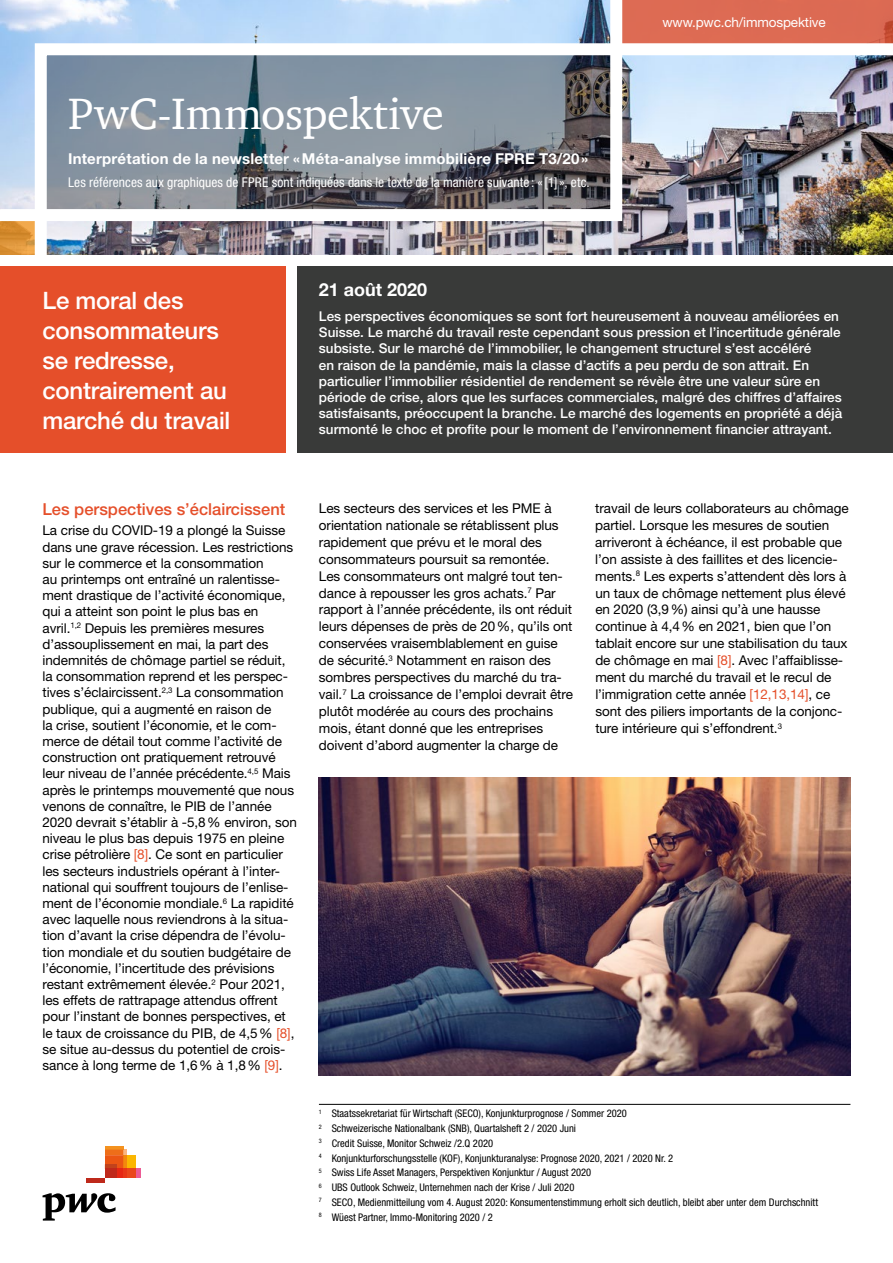
<style>
.page{position:relative;width:893px;height:1263px;background:#fff}
.page>*{position:absolute;margin:0;border:0;box-sizing:border-box;transform-origin:0 0}
.t1{font:45px "ITC Charter Com";letter-spacing:-.005em;color:#fff}
.t2{font:500 24px/30px "Helvetica Neue LT Std";letter-spacing:-.01em;color:#fff}
.t3{font:700 18px "Helvetica Neue LT Std";color:#fff}
.t4{font:500 16.5px "Helvetica Neue LT Std";color:#e54f2a}
.t5{font:700 15px "Helvetica Neue LT Std";letter-spacing:.015em;color:#fff}
.t6{font:13.5px/16.2px "Helvetica Neue LT Std";letter-spacing:-.005em;color:#000}
.t7{font:500 13.5px/16.2px "Helvetica Neue LT Std";color:#fff}
.t8{font:condensed 13.5px "Helvetica Neue LT Std";letter-spacing:.005em;color:#fff}
.t9{font:13.5px "Helvetica Neue LT Std";letter-spacing:-.01em;color:#fff}
.t10{font:condensed 10.5px/14.7px "Helvetica Neue LT Std";color:#000}
.s1{color:#e54f2a}
</style>
<div class="page">
<div style="left:298px;top:267px;width:595px;height:186px;background:#393a39"></div>
<div style="left:0;top:267px;width:285px;height:186px;background:#e54f2a"></div>
<div style="left:617px;top:0;width:276px;height:51px;background:#dc6b53"></div>
<svg style="left:0;top:227px;width:29px;height:28px"></svg>
<svg style="left:43px;top:1193px;width:73px;height:27px"></svg>
<div style="left:136px;top:1169px;width:5px;height:9px;background:#ec5b95"></div>
<hr style="left:105px;top:1146px;width:18px;height:3px;background:#f4921f">
<div style="left:127px;top:1155px;width:9px;height:14px;background:#fbb701"></div>
<div style="left:127px;top:1169px;width:9px;height:9px;background:#ea471c"></div>
<svg style="left:105px;top:1149px;width:22px;height:29px"></svg>
<div style="left:116px;top:1169px;width:7px;height:9px;background:#e62714"></div>
<div style="left:105px;top:1164px;width:11px;height:5px;background:#c1421c"></div>
<div style="left:105px;top:1169px;width:11px;height:9px;background:#bf291b"></div>
<hr style="left:87px;top:1178px;width:18px;height:4px;background:#be291b">
<hr style="left:319px;top:1104px;width:531px;height:1px;background:#000">
<img style="left:319px;top:778px;width:531px;height:297px">
<svg style="left:0;top:0;width:623px;height:227px;background:#bdd7f2"></svg>
<img style="left:29px;top:37px;width:864px;height:237px">
<h1 class="t1" style="left:68px;top:86px;width:377px">PwC-Immospektive</h1>
<p class="t5" style="left:68px;top:150px;width:521px">Interprétation de la newsletter «Méta-analyse immobilière FPRE T3/20»</p>
<p class="t8" style="left:68px;top:174px;width:523px">Les références aux graphiques de FPRE sont indiquées dans le texte de la manière suivante : «[1]», etc.</p>
<p class="t9" style="left:662px;top:15px;width:165px">www.pwc.ch/immospektive</p>
<h2 class="t2" style="left:43px;top:285px;width:189px">Le moral des consommateurs se redresse, contrairement au marché du travail</h2>
<h3 class="t3" style="left:319px;top:279px;width:110px">21 août 2020</h3>
<p class="t7" style="left:319px;top:308px;width:525px">Les perspectives économiques se sont fort heureusement à nouveau améliorées en Suisse. Le marché du travail reste cependant sous pression et l’incertitude générale subsiste. Sur le marché de l’immobilier, le changement structurel s’est accéléré<br>en raison de la pandémie, mais la classe d’actifs a peu perdu de son attrait. En particulier l’immobilier résidentiel de rendement se révèle être une valeur sûre en période de crise, alors que les surfaces commerciales, malgré des chiffres d’affaires satisfaisants, préoccupent la branche. Le marché des logements en propriété a déjà surmonté le choc et profite pour le moment de l’environnement financier attrayant.</p>
<p class="t4" style="left:43px;top:499px;width:244px">Les perspectives s’éclaircissent</p>
<p class="t6" style="left:43px;top:522px;width:256px">La crise du COVID-19 a plongé la Suisse dans une grave récession. Les restrictions sur le commerce et la consommation<br>au printemps ont entraîné un ralentisse&shy;ment drastique de l’activité économique, qui a atteint son point le plus bas en avril.<sup>1,2</sup> Depuis les premières mesures d’assouplissement en mai, la part des indemnités de chômage partiel se réduit, la consommation reprend et les perspec&shy;tives s’éclaircissent.<sup>2,3</sup> La consommation publique, qui a augmenté en raison de<br>la crise, soutient l’économie, et le com&shy;merce de détail tout comme l’activité de construction ont pratiquement retrouvé leur niveau de l’année précédente.<sup>4,5</sup> Mais après le printemps mouvementé que nous venons de connaître, le PIB de l’année 2020 devrait s’établir à -5,8% environ, son niveau le plus bas depuis 1975 en pleine crise pétrolière <span class="s1">[8]</span>. Ce sont en particulier les secteurs industriels opérant à l’inter&shy;national qui souffrent toujours de l’enlise&shy;ment de l’économie mondiale.<sup>6</sup> La rapidité avec laquelle nous reviendrons à la situa&shy;tion d’avant la crise dépendra de l’évolu&shy;tion mondiale et du soutien budgétaire de l’économie, l’incertitude des prévisions restant extrêmement élevée.<sup>2</sup> Pour 2021, les effets de rattrapage attendus offrent pour l’instant de bonnes perspectives, et le taux de croissance du PIB, de 4,5% <span class="s1">[8]</span>, se situe au-dessus du potentiel de crois&shy;sance à long terme de 1,6% à 1,8% <span class="s1">[9]</span>.</p>
<p class="t6" style="left:319px;top:499px;width:255px;line-height:17px">Les secteurs des services et les PME à orientation nationale se rétablissent plus rapidement que prévu et le moral des consommateurs poursuit sa remontée.<br>Les consommateurs ont malgré tout ten&shy;dance à repousser les gros achats.<sup>7</sup> Par rapport à l’année précédente, ils ont réduit leurs dépenses de près de 20%, qu’ils ont conservées vraisemblablement en guise de sécurité.<sup>3</sup> Notamment en raison des sombres perspectives du marché du tra&shy;vail.<sup>7</sup> La croissance de l’emploi devrait être plutôt modérée au cours des prochains mois, étant donné que les entreprises doivent d’abord augmenter la charge de</p>
<p class="t6" style="left:595px;top:499px;width:255px;line-height:17px">travail de leurs collaborateurs au chômage partiel. Lorsque les mesures de soutien arriveront à échéance, il est probable que l’on assiste à des faillites et des licencie&shy;ments.<sup>8</sup> Les experts s’attendent dès lors à un taux de chômage nettement plus élevé en 2020 (3,9%) ainsi qu’à une hausse continue à 4,4% en 2021, bien que l’on tablait encore sur une stabilisation du taux de chômage en mai <span class="s1">[8]</span>. Avec l’affaiblisse&shy;ment du marché du travail et le recul de l’immigration cette année <span class="s1">[12,13,14]</span>, ce sont des piliers importants de la conjonc&shy;ture intérieure qui s’effondrent.<sup>3</sup></p>
<p class="t10" style="left:319px;top:1106px;width:501px"><sup>1</sup> Staatssekretariat für Wirtschaft (SECO), Konjunkturprognose / Sommer 2020<br><sup>2</sup> Schweizerische Nationalbank (SNB), Quartalsheft 2 / 2020 Juni<br><sup>3</sup> Credit Suisse, Monitor Schweiz /2.Q 2020<br><sup>4</sup> Konjunkturforschungsstelle (KOF), Konjunkturanalyse: Prognose 2020, 2021 / 2020 Nr. 2<br><sup>5</sup> Swiss Life Asset Managers, Perspektiven Konjunktur / August 2020<br><sup>6</sup> UBS Outlook Schweiz, Unternehmen nach der Krise / Juli 2020<br><sup>7</sup> SECO, Medienmitteilung vom 4. August 2020: Konsumentenstimmung erholt sich deutlich, bleibt aber unter dem Durchschnitt <sup>8</sup> Wüest Partner, Immo-Monitoring 2020 / 2</p>
</div>
